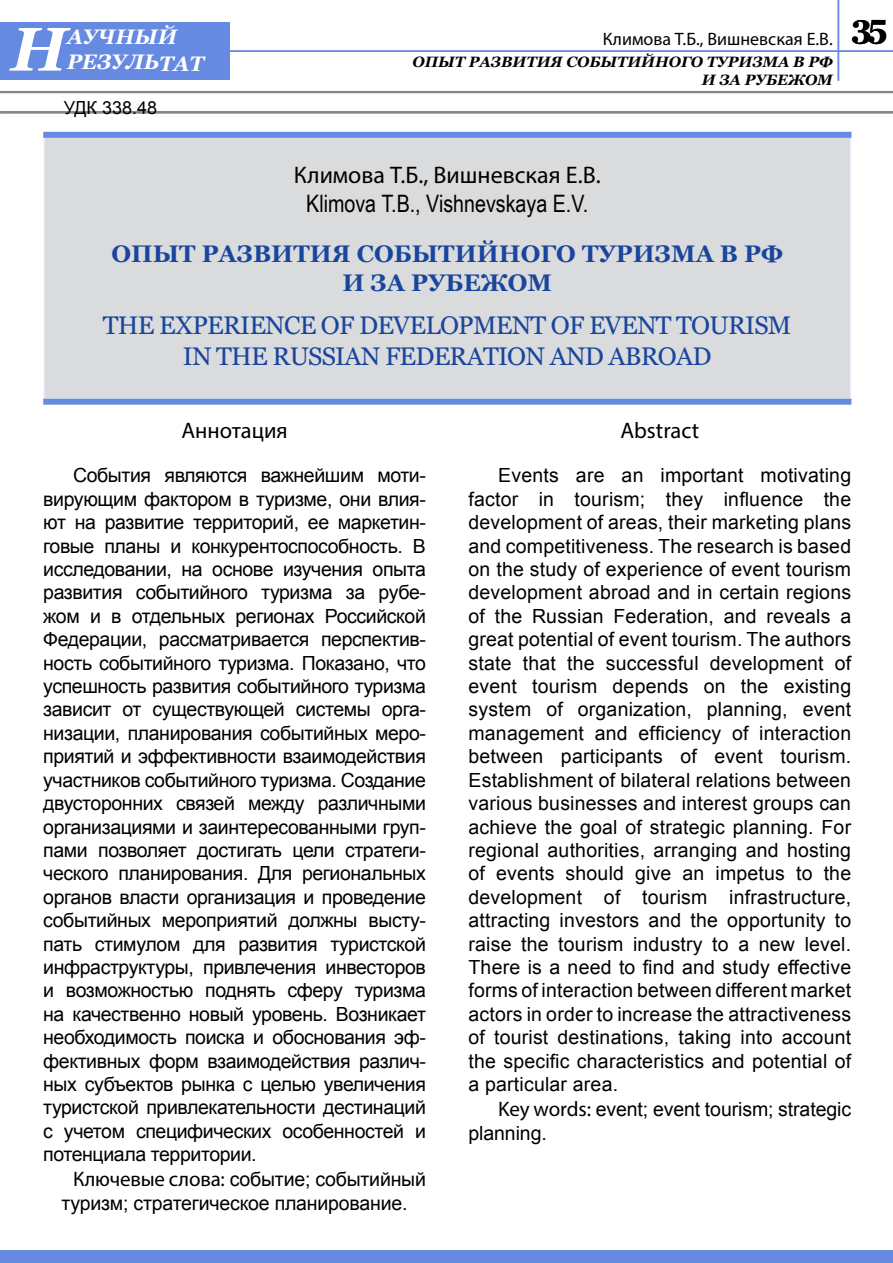
<style>
.page{position:relative;width:893px;height:1263px;background:#fff}
.page>*{position:absolute;margin:0;border:0;box-sizing:border-box;transform-origin:0 0}
.t1{font:italic 700 61.5px "Georgia";color:#fff}
.t2{font:700 33px "Georgia";color:#000}
.t3{font:25.5px/30.6px "Georgia";letter-spacing:-.03em;color:#19459d;text-align:center}
.t4{font:700 24px/28.8px "Georgia";color:#19459d;text-align:center}
.t5{font:24px "Arial Narrow";color:#000}
.t6{font:24px "Myriad Pro";color:#000}
.t7{font:22.5px "Myriad Pro";color:#000}
.t8{font:italic 700 21px/25.2px "Georgia";color:#fff}
.t9{font:19.5px/23.4px "Arial";letter-spacing:-.01em;color:#000;text-align:justify}
.t10{font:18px "Myriad Pro";color:#000}
.t11{font:18px "Arial";color:#000}
.t12{font:italic 700 15px/18px "Georgia";color:#000;text-align:right}
.s1{font-family:"Myriad Pro";font-size:21px}
</style>
<div class="page">
<hr style="left:0;top:111px;width:893px;height:2px;background:#848688">
<hr style="left:0;top:91px;width:893px;height:2px;background:#848688">
<hr style="left:0;top:22px;width:1px;height:58px;background:#668ae2">
<hr style="left:838px;top:0;width:1px;height:81px;background:#668ae2">
<div style="left:1px;top:22px;width:229px;height:58px;background:#668ae2"></div>
<hr style="left:213px;top:50px;width:680px;height:2px;background:#668ae2">
<div style="left:1px;top:1251px;width:891px;height:11px;background:#668ae2"></div>
<div style="left:0;top:1250px;width:893px;height:13px;border:2px solid #668ae2"></div>
<div style="left:43px;top:135px;width:808px;height:265px;background:#dadbdc;border:2px solid #edf1fb"></div>
<div style="left:43px;top:399px;width:808px;height:6px;background:#668ae2"></div>
<div style="left:43px;top:132px;width:808px;height:6px;background:#668ae2"></div>
<p class="t8" style="left:67px;top:24px;width:138px">АУЧНЫЙ<br>РЕЗУЛЬТАТ</p>
<h1 class="t1" style="left:11px;top:9px;width:58px">Н</h1>
<p class="t11" style="left:64px;top:96px;width:95px">УДК 338.48</p>
<p class="t10" style="left:603px;top:28px;width:232px">Климова Т.Б., Вишневская Е.В.</p>
<p class="t12" style="left:412px;top:53px;width:318px">ОПЫТ РАЗВИТИЯ СОБЫТИЙНОГО ТУРИ</p>
<p class="t12" style="left:702px;top:53px;width:133px">ЗМА В РФ<br>И ЗА РУБЕЖОМ</p>
<h2 class="t2" style="left:851px;top:5px;width:37px">35</h2>
<p class="t6" style="left:294px;top:160px;width:308px">Климова Т.Б., Вишневская Е.В.</p>
<p class="t5" style="left:306px;top:186px;width:283px">Klimova T.B., Vishnevskaya E.V.</p>
<p class="t4" style="left:111px;top:239px;width:673px">ОПЫТ РАЗВИТИЯ СОБЫТИЙНОГО ТУРИЗМА В РФ<br>И ЗА РУБЕЖОМ</p>
<h3 class="t3" style="left:103px;top:311px;width:690px">THE EXPERIENCE OF DEVELOPMENT OF EVENT TOURISM<br>IN THE RUSSIAN FEDERATION AND ABROAD</h3>
<p class="t7" style="left:181px;top:416px;width:108px">Аннотация</p>
<p class="t9" style="left:43px;top:464px;width:384px;text-indent:30px">События являются важнейшим моти&shy;вирующим фактором в туризме, они влия&shy;ют на развитие территорий, ее маркетин&shy;говые планы и конкурентоспособность. В исследовании, на основе изучения опыта развития событийного туризма за рубе&shy;жом и в отдельных регионах Российской Федерации, рассматривается перспектив&shy;ность событийного туризма. Показано, что успешность развития событийного туризма зависит от существующей системы орга&shy;низации, планирования событийных меро&shy;приятий и эффективности взаимодействия участников событийного туризма. Создание двусторонних связей между различными организациями и заинтересованными груп&shy;пами позволяет достигать цели стратеги&shy;ческого планирования. Для региональных органов власти организация и проведение событийных мероприятий должны высту&shy;пать стимулом для развития туристской инфраструктуры, привлечения инвесторов и возможностью поднять сферу туризма на качественно новый уровень. Возникает необходимость поиска и обоснования эф&shy;фективных форм взаимодействия различ&shy;ных субъектов рынка с целью увеличения туристской привлекательности дестинаций с учетом специфических особенностей и потенциала территории.</p>
<p class="t9" style="left:61px;top:1168px;width:366px;text-indent:12px"><span class="s1">Ключевые слова:</span> событие; событийный туризм; стратегическое планирование.</p>
<p class="t7" style="left:620px;top:416px;width:80px">Abstract</p>
<p class="t9" style="left:468px;top:464px;width:384px;text-indent:30px">Events are an important motivating factor in tourism; they influence the development of areas, their marketing plans and competitiveness. The research is based on the study of experience of event tourism development abroad and in certain regions of the Russian Federation, and reveals a great potential of event tourism. The authors state that the successful development of event tourism depends on the existing system of organization, planning, event management and efficiency of interaction between participants of event tourism.<br>Establishment of bilateral relations between various businesses and interest groups can achieve the goal of strategic planning. For regional authorities, arranging and hosting of events should give an impetus to the development of tourism infrastructure, attracting investors and the opportunity to raise the tourism industry to a new level.<br>There is a need to find and study effective forms of interaction between different market actors in order to increase the attractiveness of tourist destinations, taking into account the specific characteristics and potential of a particular area.</p>
<p class="t9" style="left:468px;top:1098px;width:384px;text-indent:30px"><span class="s1">Key words:</span> event; event tourism; strategic planning.</p>
</div>
